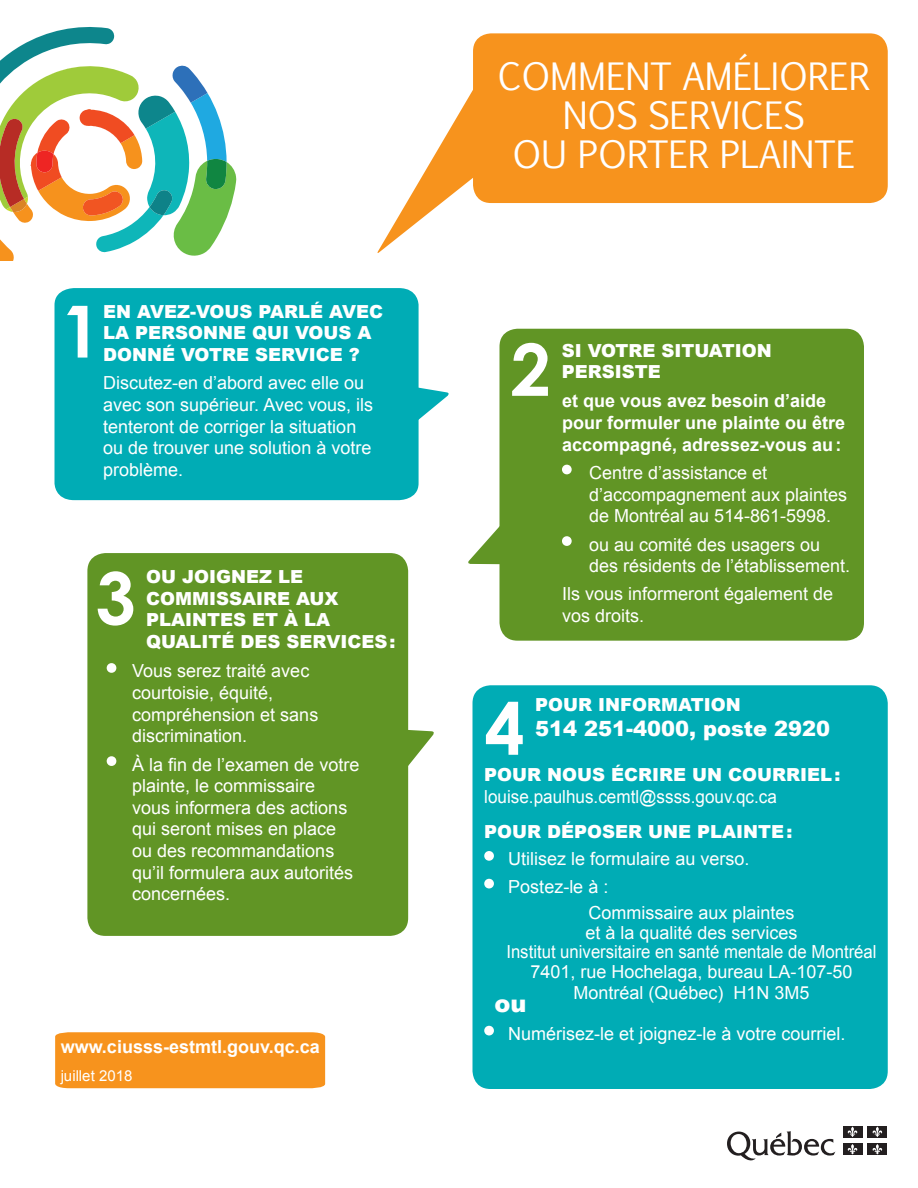
<style>
.page{position:relative;width:918px;height:1188px;background:#fff}
.page>*{position:absolute;margin:0;border:0;box-sizing:border-box;transform-origin:0 0}
.t1{font:700 72px "Century Gothic";color:#fff}
.t2{font:36px "Euphemia CAS";color:#fff}
.t3{font:900 24px "Arial";color:#fff}
.t4{font:900 21px "Arial";color:#fff}
.t5{font:18px/21.6px "Arial";color:#fff}
.t6{font:900 18px/21.6px "Arial";color:#fff}
.t7{font:700 18px/21.6px "Arial";color:#fff}
.t8{font:18px "Arial";color:#fff;scale:.93 1}
.t9{font:18px "Arial";color:#fff;scale:.95 1}
.t10{font:15px "Arial";color:#fff}
.s1{font-size:27px}
</style>
<div class="page">
<div style="left:472px;top:685px;width:416px;height:404px;background:#00acb5;border-radius:18px"></div>
<div style="left:87px;top:553px;width:321px;height:383px;background:#619525;border-radius:18px"></div>
<div style="left:473px;top:33px;width:415px;height:170px;background:#f7931d;border-radius:18px"></div>
<div style="left:500px;top:329px;width:364px;height:312px;background:#619525;border-radius:18px"></div>
<svg style="left:727px;top:1131px;width:108px;height:30px"></svg>
<div style="left:843px;top:1126px;width:19px;height:12px;background:#231f20"></div>
<svg style="left:847px;top:1127px;width:11px;height:10px"></svg>
<div style="left:868px;top:1126px;width:19px;height:12px;background:#231f20"></div>
<svg style="left:872px;top:1127px;width:10px;height:10px"></svg>
<div style="left:843px;top:1143px;width:19px;height:12px;background:#231f20"></div>
<svg style="left:847px;top:1144px;width:11px;height:11px"></svg>
<div style="left:868px;top:1143px;width:19px;height:12px;background:#231f20"></div>
<svg style="left:872px;top:1144px;width:10px;height:11px"></svg>
<svg style="left:562px;top:464px;width:10px;height:11px"></svg>
<svg style="left:562px;top:536px;width:10px;height:10px"></svg>
<svg style="left:484px;top:851px;width:10px;height:10px"></svg>
<svg style="left:484px;top:878px;width:10px;height:11px"></svg>
<svg style="left:484px;top:1025px;width:10px;height:11px"></svg>
<div style="left:55px;top:288px;width:364px;height:212px;background:#00acb5"></div>
<svg style="left:389px;top:383px;width:60px;height:50px"></svg>
<svg style="left:377px;top:90px;width:112px;height:163px"></svg>
<svg style="left:468px;top:517px;width:32px;height:47px"></svg>
<svg style="left:0;top:27px;width:236px;height:233px"></svg>
<svg style="left:106px;top:663px;width:11px;height:10px"></svg>
<svg style="left:106px;top:756px;width:11px;height:10px"></svg>
<svg style="left:408px;top:728px;width:26px;height:48px"></svg>
<div style="left:55px;top:1032px;width:270px;height:56px;background:#f7931d"></div>
<p class="t1" style="left:61px;top:277px;width:42px">1</p>
<p class="t6" style="left:103px;top:300px;width:281px">EN AVEZ-VOUS PARLÉ AVEC<br>LA PERSONNE QUI VOUS A<br>DONNÉ VOTRE SERVICE ?</p>
<p class="t5" style="left:103px;top:372px;width:271px">Discutez-en d’abord avec elle ou avec son supérieur. Avec vous, ils tenteront de corriger la situation ou de trouver une solution à votre problème.</p>
<p class="t6" style="left:146px;top:565px;width:158px">OU JOIGNEZ LE</p>
<p class="t6" style="left:146px;top:587px;width:194px">COMMISSAIRE AUX<br>PLAINTES ET À LA</p>
<p class="t6" style="left:146px;top:630px;width:251px">QUALITÉ DES SERVICES:</p>
<p class="t5" style="left:132px;top:660px;width:188px;text-indent:-26px"><span class="s1">•</span> Vous serez traité avec courtoisie, équité, compréhension et sans discrimination.</p>
<p class="t5" style="left:132px;top:754px;width:229px;text-indent:-26px"><span class="s1">•</span> À la fin de l’examen de votre plainte, le commissaire<br>vous informera des actions qui seront mises en place ou des recommandations qu’il formulera aux autorités concernées.</p>
<p class="t1" style="left:96px;top:544px;width:42px">3</p>
<p class="t7" style="left:61px;top:1036px;width:261px">www.ciusss-estmtl.gouv.qc.ca</p>
<p class="t10" style="left:61px;top:1065px;width:73px">juillet 2018</p>
<p class="t2" style="left:497px;top:50px;width:374px">COMMENT AMÉLIORER</p>
<p class="t2" style="left:563px;top:89px;width:244px">NOS SERVICES</p>
<p class="t2" style="left:512px;top:128px;width:344px">OU PORTER PLAINTE</p>
<p class="t1" style="left:511px;top:315px;width:42px">2</p>
<p class="t6" style="left:562px;top:339px;width:212px">SI VOTRE SITUATION</p>
<p class="t6" style="left:562px;top:361px;width:100px">PERSISTE</p>
<p class="t7" style="left:562px;top:391px;width:285px">et que vous avez besoin d’aide pour formuler une plainte ou être accompagné, adressez-vous au:</p>
<p class="t5" style="left:589px;top:462px;width:260px;text-indent:-27px"><span class="s1">•</span> Centre d’assistance et d’accompagnement aux plaintes de Montréal au 514-861-5998.</p>
<p class="t5" style="left:589px;top:534px;width:263px;text-indent:-27px"><span class="s1">•</span> ou au comité des usagers ou des résidents de l’établissement.</p>
<p class="t5" style="left:562px;top:584px;width:273px">Ils vous informeront également de vos droits.</p>
<p class="t1" style="left:484px;top:674px;width:42px">4</p>
<p class="t6" style="left:535px;top:694px;width:207px">POUR INFORMATION</p>
<p class="t4" style="left:535px;top:714px;width:297px">514 251-4000, poste 2920</p>
<p class="t6" style="left:484px;top:764px;width:358px">POUR NOUS ÉCRIRE UN COURRIEL:</p>
<p class="t9" style="left:484px;top:785px;width:310px">louise.paulhus.cemtl@ssss.gouv.qc.ca</p>
<p class="t6" style="left:484px;top:820px;width:310px">POUR DÉPOSER UNE PLAINTE:</p>
<p class="t5" style="left:484px;top:848px;width:267px"><span class="s1">•</span> Utilisez le formulaire au verso.</p>
<p class="t5" style="left:484px;top:876px;width:126px"><span class="s1">•</span> Postez-le à :</p>
<p class="t5" style="left:588px;top:902px;width:208px">Commissaire aux plaintes</p>
<p class="t5" style="left:585px;top:922px;width:214px">et à la qualité des services</p>
<p class="t8" style="left:506px;top:940px;width:400px">Institut universitaire en santé mentale de Montréal</p>
<p class="t5" style="left:530px;top:961px;width:324px">7401, rue Hochelaga, bureau LA-107-50</p>
<p class="t5" style="left:573px;top:982px;width:238px">Montréal (Québec) H1N 3M5</p>
<p class="t5" style="left:484px;top:1023px;width:363px"><span class="s1">•</span> Numérisez-le et joignez-le à votre courriel.</p>
<p class="t3" style="left:495px;top:986px;width:34px">ou</p>
</div>
